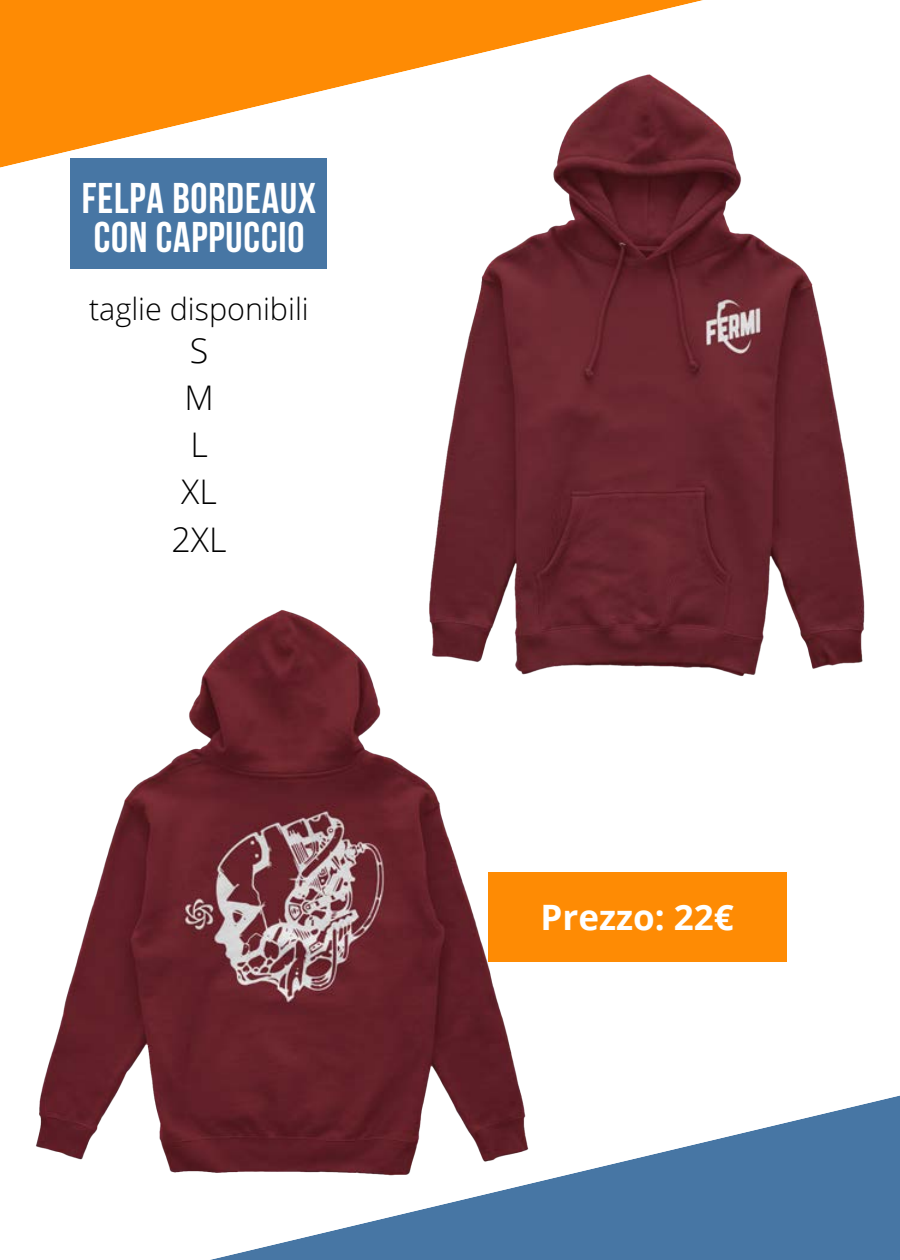
<style>
.page{position:relative;width:900px;height:1260px;background:#fff}
.page>*{position:absolute;margin:0;border:0;box-sizing:border-box;transform-origin:0 0}
.t1{font:700 43px/39.5px "Bebas Neue";letter-spacing:.02em;color:#fff}
.t2{font:700 35px "Open Sans";color:#fff}
.t3{font:300 34px "Open Sans";color:#000}
.t4{font:300 30.5px "Open Sans";color:#000}
</style>
<div class="page">
<div style="left:70px;top:158px;width:257px;height:111px;background:#4776a4"></div>
<svg style="left:210px;top:1095px;width:690px;height:165px;fill:#4776a4"></svg>
<svg style="left:0;top:0;width:703px;height:168px;fill:#fe8b04"></svg>
<img style="left:36px;top:610px;width:532px;height:590px">
<img style="left:322px;top:59px;width:543px;height:643px">
<div style="left:488px;top:872px;width:298px;height:90px;background:#fe8b04"></div>
<p class="t1" style="left:82px;top:178px;width:236px">FELPA BORDEAUX<br>CON CAPPUCCIO</p>
<p class="t4" style="left:89px;top:288px;width:221px">taglie disponibili</p>
<p class="t3" style="left:190px;top:326px;width:20px">S</p>
<p class="t3" style="left:184px;top:374px;width:31px">M</p>
<p class="t3" style="left:190px;top:421px;width:19px">L</p>
<p class="t3" style="left:181px;top:468px;width:37px">XL</p>
<p class="t3" style="left:172px;top:515px;width:57px">2XL</p>
<p class="t2" style="left:541px;top:893px;width:195px">Prezzo: 22€</p>
</div>
